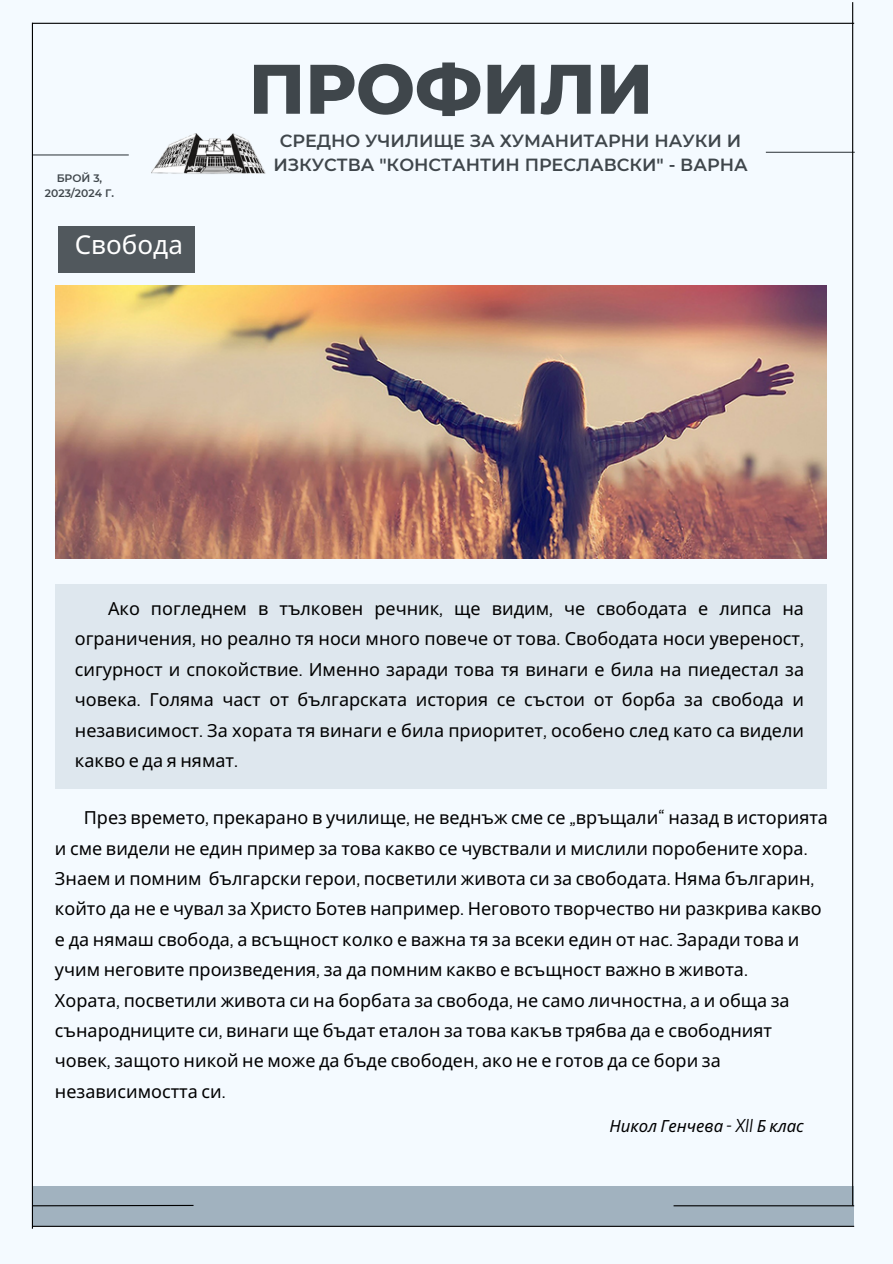
<style>
.page{position:relative;width:893px;height:1264px;background:#fff}
.page>*{position:absolute;margin:0;border:0;box-sizing:border-box;transform-origin:0 0}
.t1{font:800 69.9px "Montserrat";color:#3f464b}
.t2{font:25.95px "Noto Sans";color:#fff}
.t3{font:18px/30.3px "Noto Sans";color:#000;text-align:justify}
.t4{font:600 17.55px/23.7px "Montserrat";color:#3f464b;text-align:center}
.t5{font:italic 16.8px "Noto Sans";color:#000}
.t6{font:600 10.8px/14.5px "Montserrat";color:#3f464b;text-align:center}
.s1{font-family:"Cooper Hewitt"}
</style>
<div class="page">
<div style="left:0;top:0;width:892px;height:1263px;background:#f4faff"></div>
<hr style="left:33px;top:154px;width:96px;height:1px;background:#3f464b">
<hr style="left:765px;top:152px;width:89px;height:1px;background:#3f464b">
<div style="left:32px;top:1185px;width:822px;height:40px;background:#a1b2bf"></div>
<img style="left:55px;top:285px;width:771px;height:273px">
<div style="left:58px;top:227px;width:136px;height:46px;background:#51585d"></div>
<hr style="left:32px;top:1204px;width:161px;height:2px;background:#000">
<hr style="left:673px;top:1205px;width:181px;height:1px;background:#000">
<img style="left:152px;top:134px;width:114px;height:40px">
<hr style="left:32px;top:23px;width:822px;height:1px;background:#000">
<hr style="left:32px;top:23px;width:1px;height:1205px;background:#000">
<hr style="left:852px;top:2px;width:1px;height:1203px;background:#000">
<hr style="left:32px;top:1225px;width:822px;height:1px;background:#000">
<div style="left:55px;top:584px;width:771px;height:205px;background:#dee7ee"></div>
<p class="t6" style="left:45px;top:171px;width:71px">БРОЙ 3,<br>2023/2024 Г.</p>
<h2 class="t2" style="left:75px;top:227px;width:110px">Свобода</h2>
<h4 class="t1" style="left:249px;top:46px;width:406px">ПРОФИЛИ</h4>
<h1 class="t4" style="left:273px;top:129px;width:476px">СРЕДНО УЧИЛИЩЕ ЗА ХУМАНИТАРНИ НАУКИ И<br>ИЗКУСТВА "КОНСТАНТИН ПРЕСЛАВСКИ" - ВАРНА</h1>
<p class="t3" style="left:75px;top:593px;width:730px;text-indent:33px">Ако погледнем в тълковен речник<span class="s1">,</span> ще видим<span class="s1">,</span> че свободата е липса на ограничения<span class="s1">,</span> но реално тя носи много повече от това<span class="s1">.</span> Свободата носи увереност<span class="s1">, </span>сигурност и спокойствие<span class="s1">.</span> Именно заради това тя винаги е била на пиедестал за човека<span class="s1">.</span> Голяма част от българската история се състои от борба за свобода и независимост<span class="s1">.</span> За хората тя винаги е била приоритет<span class="s1">,</span> особено след като са видели какво е да я нямат<span class="s1">.</span></p>
<h2 class="t3" style="left:55px;top:802px;width:774px;text-align:left;text-indent:29px">През времето<span class="s1">,</span> прекарано в училище<span class="s1">,</span> не веднъж сме се <span class="s1">„</span>връщали<span class="s1">“</span> назад в историята и сме видели не един пример за това какво се чувствали и мислили поробените хора<span class="s1">.<br></span>Знаем и помним български герои<span class="s1">,</span> посветили живота си за свободата<span class="s1">.</span> Няма българин<span class="s1">, </span>който да не е чувал за Христо Ботев например<span class="s1">.</span> Неговото творчество ни разкрива какво е да нямаш свобода<span class="s1">,</span> а всъщност колко е важна тя за всеки един от нас<span class="s1">.</span> Заради това и учим неговите произведения<span class="s1">,</span> за да помним какво е всъщност важно в живота<span class="s1">.<br></span>Хората<span class="s1">,</span> посветили живота си на борбата за свобода<span class="s1">,</span> не само личностна<span class="s1">,</span> а и обща за сънародниците си<span class="s1">,</span> винаги ще бъдат еталон за това какъв трябва да е свободният човек<span class="s1">,</span> защото никой не може да бъде свободен<span class="s1">,</span> ако не е готов да се бори за</h2>
<h4 class="t3" style="left:55px;top:1075px;width:172px">независимостта си<span class="s1">.</span></h4>
<h4 class="t5" style="left:609px;top:1113px;width:196px">Никол Генчева <span class="s1">- XII</span> Б клас</h4>
</div>
